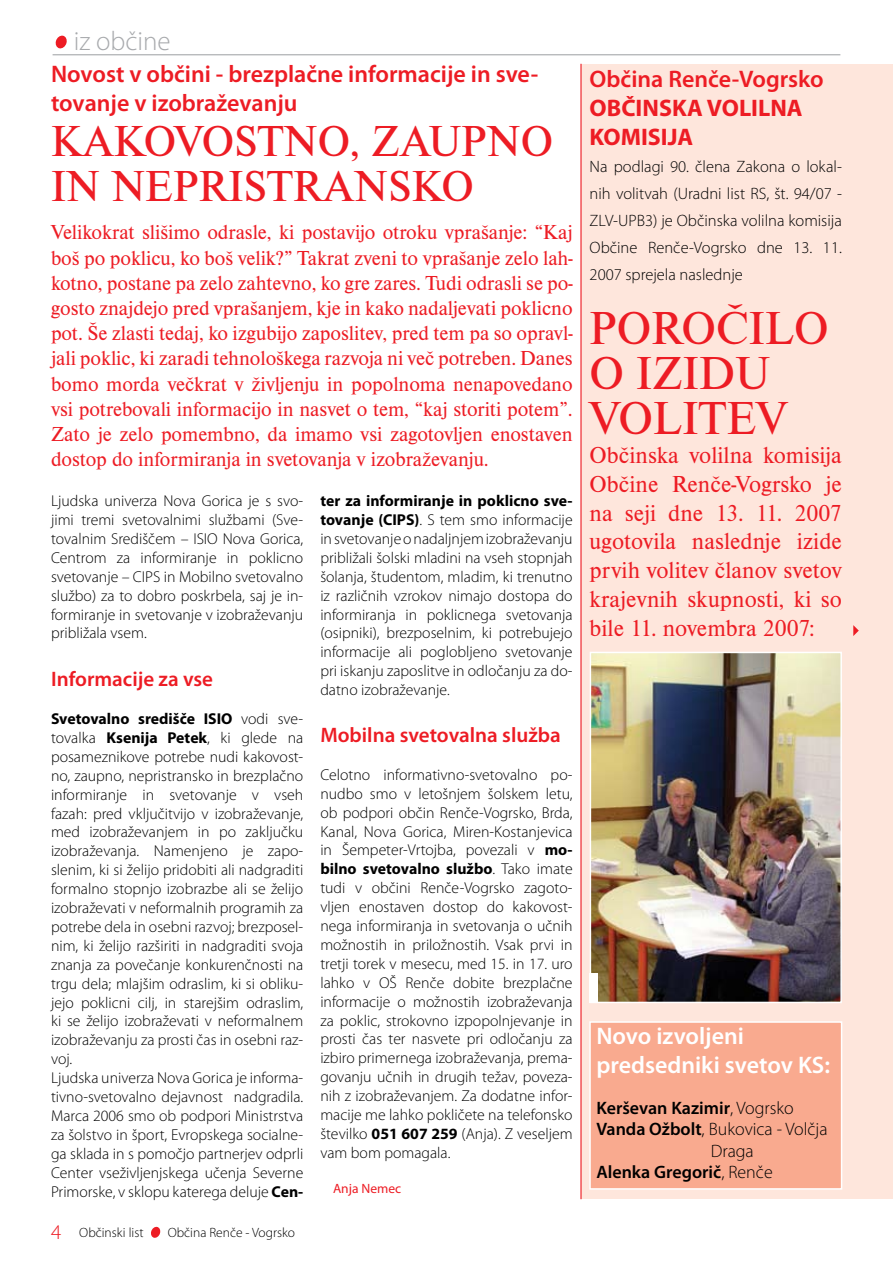
<style>
.page{position:relative;width:893px;height:1263px;background:#fff}
.page>*{position:absolute;margin:0;border:0;box-sizing:border-box;transform-origin:0 0}
.t1{font:48px/45px "Nimbus Rom DEE";color:#ed1c24}
.t2{font:45px/45px "Nimbus Rom DEE";color:#ed1c24}
.t3{font:300 27px "Myriad Pro";color:#a7a9ac}
.t4{font:24px/28.8px "Nimbus Rom DEE";color:#ed1c24;text-align:justify}
.t5{font:600 24px/28.8px "Myriad Pro";color:#ed1c24}
.t6{font:600 24px/28.8px "Myriad Pro";color:#fff}
.t7{font:700 24px/28.8px "Myriad Pro";color:#ed1c24}
.t8{font:21px/25.2px "Nimbus Rom DEE";letter-spacing:-.005em;color:#ed1c24;text-align:justify}
.t9{font:600 21px "Myriad Pro";color:#ed1c24}
.t10{font:600 18px "Myriad Pro";color:#000}
.t11{font:300 18px "Myriad Pro";color:#000}
.t12{font:300 16.5px/27px "Myriad Pro";color:#000;text-align:justify}
.t13{font:300 15.75px/18.9px "Myriad Pro";color:#000;text-align:justify}
.t14{font:300 13.5px "Myriad Pro";color:#000}
.t15{font:13.5px "Myriad Pro";color:#ed1c24}
.s1{font-weight:700}
.s2{font-size:15px}
.s3{font-weight:300}
.s4{font-weight:600}
</style>
<div class="page">
<hr style="left:53px;top:54px;width:787px;height:1px;background:#a7a9ac">
<svg style="left:151px;top:1226px;width:10px;height:12px"></svg>
<div style="left:581px;top:64px;width:312px;height:1134px;background:#fee6dc"></div>
<div style="left:590px;top:1022px;width:252px;height:167px;background:#f9aa8f"></div>
<div style="left:589px;top:1021px;width:253px;height:169px;border:2px solid #fff"></div>
<svg style="left:55px;top:35px;width:12px;height:14px"></svg>
<hr style="left:580px;top:64px;width:2px;height:1135px;background:#ed1c24">
<svg style="left:853px;top:625px;width:6px;height:11px"></svg>
<img style="left:593px;top:655px;width:246px;height:345px">
<div style="left:590px;top:652px;width:252px;height:351px;border:2px solid #fff"></div>
<div style="left:590px;top:973px;width:8px;height:30px;background:#fff"></div>
<h3 class="t3" style="left:74px;top:25px;width:98px">iz občine</h3>
<h3 class="t5" style="left:51px;top:59px;width:489px">Novost v občini - brezplačne informacije in sve&shy;tovanje v izobraževanju</h3>
<h2 class="t2" style="left:51px;top:119px;width:504px">KAKOVOSTNO, ZAUPNO<br>IN NEPRISTRANSKO</h2>
<p class="t8" style="left:51px;top:220px;width:523px">Velikokrat slišimo odrasle, ki postavijo otroku vprašanje: “Kaj boš po poklicu, ko boš velik?” Takrat zveni to vprašanje zelo lah&shy;kotno, postane pa zelo zahtevno, ko gre zares. Tudi odrasli se po&shy;gosto znajdejo pred vprašanjem, kje in kako nadaljevati poklicno pot. Še zlasti tedaj, ko izgubijo zaposlitev, pred tem pa so opravl&shy;jali poklic, ki zaradi tehnološkega razvoja ni več potreben. Danes bomo morda večkrat v življenju in popolnoma nenapovedano vsi potrebovali informacijo in nasvet o tem, “kaj storiti potem”.<br>Zato je zelo pomembno, da imamo vsi zagotovljen enostaven dostop do informiranja in svetovanja v izobraževanju.</p>
<p class="t13" style="left:320px;top:491px;width:254px"><span class="s1">ter za informiranje in poklicno sve&shy;tovanje (CIPS)</span>. S tem smo informacije in svetovanje o nadaljnjem izobraževanju približali šolski mladini na vseh stopnjah šolanja, študentom, mladim, ki trenutno iz različnih vzrokov nimajo dostopa do informiranja in poklicnega svetovanja (osipniki), brezposelnim, ki potrebujejo informacije ali poglobljeno svetovanje pri iskanju zaposlitve in odločanju za do&shy;datno izobraževanje<span class="s2">.</span></p>
<h3 class="t9" style="left:320px;top:721px;width:242px">Mobilna svetovalna služba</h3>
<p class="t13" style="left:320px;top:765px;width:254px">Celotno informativno-svetovalno po&shy;nudbo smo v letošnjem šolskem letu, ob podpori občin Renče-Vogrsko, Brda, Kanal, Nova Gorica, Miren-Kostanjevica in Šempeter-Vrtojba, povezali v <span class="s1">mo&shy;bilno svetovalno službo</span>. Tako imate tudi v občini Renče-Vogrsko zagoto&shy;vljen enostaven dostop do kakovost&shy;nega informiranja in svetovanja o učnih možnostih in priložnostih. Vsak prvi in tretji torek v mesecu, med 1 5. in 1 7. uro lahko v OŠ Renče dobite brezplačne informacije o možnostih izobraževanja za poklic, strokovno izpopolnjevanje in prosti čas ter nasvete pri odločanju za izbiro primernega izobraževanja, prema&shy;govanju učnih in drugih težav, poveza&shy;nih z izobraževanjem. Za dodatne infor&shy;macije me lahko pokličete na telefonsko številko <span class="s1">051 607 259</span> (Anja). Z veseljem vam bom pomagala.</p>
<p class="t15" style="left:333px;top:1180px;width:70px">Anja Nemec</p>
<p class="t13" style="left:51px;top:491px;width:254px">Ljudska univerza Nova Gorica je s svo&shy;jimi tremi svetovalnimi službami (Sve&shy;tovalnim Središčem – ISIO Nova Gorica, Centrom za informiranje in poklicno svetovanje – CIPS in Mobilno svetovalno službo) za to dobro poskrbela, saj je in&shy;formiranje in svetovanje v izobraževanju približala vsem.</p>
<h3 class="t9" style="left:51px;top:666px;width:164px">Informacije za vse</h3>
<p class="t13" style="left:51px;top:709px;width:254px;text-align:left"><span class="s1">Svetovalno središče ISIO</span> vodi sve&shy;tovalka <span class="s1">Ksenija Petek</span>, ki glede na posameznikove potrebe nudi kakovost&shy;no, zaupno, nepristransko in brezplačno informiranje in svetovanje v vseh fazah: pred vključitvijo v izobraževanje, med izobraževanjem in po zaključku izobraževanja. Namenjeno je zapo&shy;slenim, ki si želijo pridobiti ali nadgraditi formalno stopnjo izobrazbe ali se želijo izobraževati v neformalnih programih za potrebe dela in osebni razvoj; brezposel&shy;nim, ki želijo razširiti in nadgraditi svoja znanja za povečanje konkurenčnosti na trgu dela; mlajšim odraslim, ki si obliku&shy;jejo poklicni cilj, in starejšim odraslim, ki se želijo izobraževati v neformalnem izobraževanju za prosti čas in osebni raz&shy;voj.<br>Ljudska univerza Nova Gorica je informa&shy;tivno-svetovalno dejavnost nadgradila.<br>Marca 2006 smo ob podpori Ministrstva za šolstvo in šport, Evropskega socialne&shy;ga sklada in s pomočjo partnerjev odprli Center vseživljenjskega učenja Severne Primorske, v sklopu katerega deluje <span class="s1">Cen-</span></p>
<p class="t14" style="left:79px;top:1224px;width:66px">Občinski list</p>
<p class="t14" style="left:168px;top:1224px;width:129px">Občina Renče - Vogrsko</p>
<h3 class="t5" style="left:590px;top:64px;width:236px">Občina Renče-Vogrsko</h3>
<h3 class="t7" style="left:590px;top:93px;width:215px">OBČINSKA VOLILNA<br>KOMISIJA</h3>
<p class="t12" style="left:590px;top:153px;width:254px">Na podlagi 90. člena Zakona o lokal&shy;nih volitvah (Uradni list RS, št. 94/07 - ZLV-UPB3) je Občinska volilna komisija Občine Renče-Vogrsko dne 1 3. 11 .<br>2007 sprejela naslednje</p>
<h1 class="t1" style="left:590px;top:306px;width:241px">POROČILO<br>O IZIDU<br>VOLITEV</h1>
<h3 class="t4" style="left:590px;top:441px;width:254px">Občinska volilna komisija Občine Renče-Vogrsko je na seji dne 13. 11. 2007 ugotovila naslednje izide prvih volitev članov svetov krajevnih skupnosti, ki so bile 11. novembra 2007:</h3>
<h3 class="t6" style="left:596px;top:1021px;width:235px">Novo izvoljeni predsedniki svetov KS:</h3>
<p class="t10" style="left:596px;top:1096px;width:199px">Kerševan Kazimir<span class="s3">, Vogrsko</span></p>
<p class="t11" style="left:596px;top:1118px;width:233px"><span class="s4">Vanda Ožbolt</span>, Bukovica - Volčja</p>
<p class="t11" style="left:711px;top:1140px;width:45px">Draga</p>
<p class="t10" style="left:596px;top:1161px;width:178px">Alenka Gregorič<span class="s3">, Renče</span></p>
</div>
